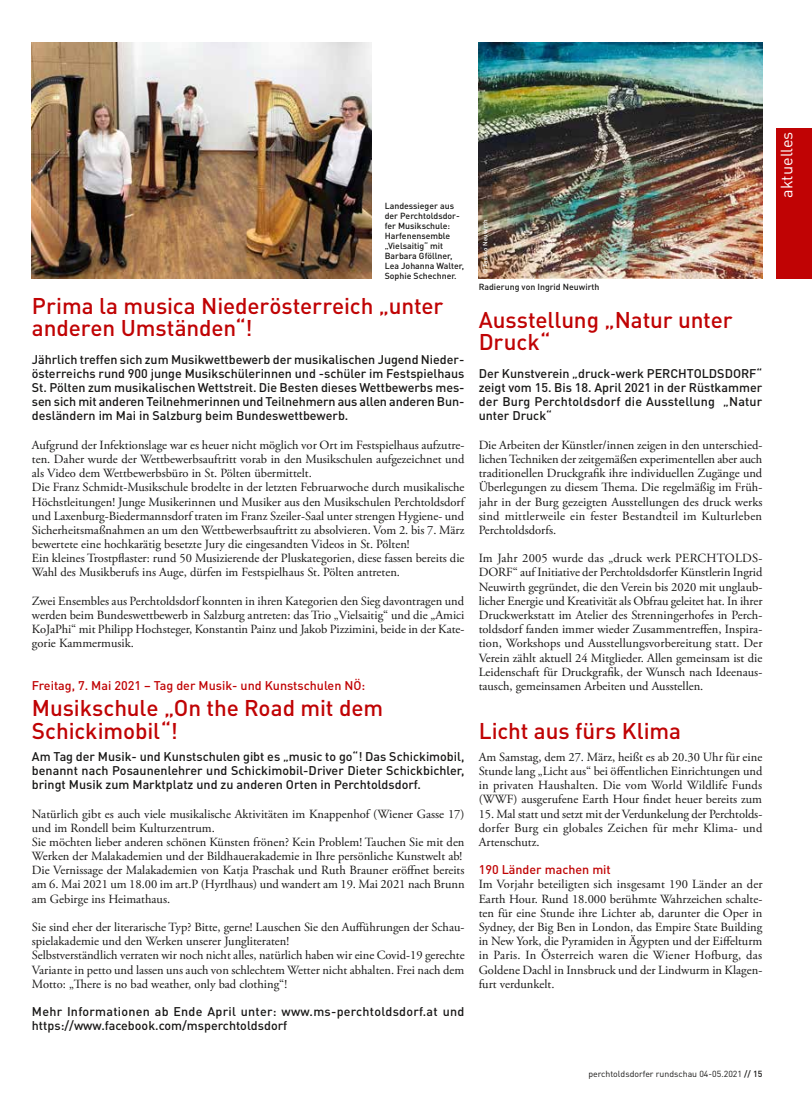
<style>
.page{position:relative;width:812px;height:1099px;background:#fff}
.page>*{position:absolute;margin:0;border:0;box-sizing:border-box;transform-origin:0 0}
.Head_18pt{font:500 22.5px/22.5px "DINOT";letter-spacing:-.005em;color:#c00304}
.t1{font:16.25px "DINOT";color:#fff}
.FT{font:12.5px/14.1px "Adobe Garamond Pro";color:#181716;text-align:justify}
.FT-2{font:500 12.5px/14.1px "DINOT";color:#181716;text-align:justify}
.FT-3{font:500 12.5px/14.1px "DINOT";letter-spacing:.02em;color:#181716}
.FT_AZ{font:500 12.5px "DINOT";color:#c00304}
.BT{font:500 8.75px/10px "DINOT";color:#181716}
.t2{font:8.75px "DINOT";color:#181716}
.t3{font:500 6.25px "DINOT";color:#fff}
.s1{font-weight:500}
</style>
<div class="page">
<img style="left:478px;top:43px;width:284px;height:236px">
<img style="left:32px;top:43px;width:340px;height:235px">
<div style="left:776px;top:128px;width:35px;height:151px;background:#c00304"></div>
<p class="BT" style="left:384px;top:200px;width:81px">Landessieger aus der Perchtoldsdor&shy;fer Musikschule:<br>Harfenensemble „Vielsaitig“ mit<br>Barbara Gföllner,<br>Lea Johanna Walter,<br>Sophie Schechner.</p>
<p class="Head_18pt" style="left:32px;top:293px;width:413px">Prima la musica Niederösterreich „unter anderen Umständen“!</p>
<p class="FT-2" style="left:32px;top:351px;width:434px">Jährlich treffen sich zum Musikwettbewerb der musikalischen Jugend Nieder&shy;österreichs rund 900 junge Musikschülerinnen und -schüler im Festspielhaus St. Pölten zum musikalischen Wettstreit. Die Besten dieses Wettbewerbs mes&shy;sen sich mit anderen Teilnehmerinnen und Teilnehmern aus allen anderen Bun&shy;desländern im Mai in Salzburg beim Bundeswettbewerb.</p>
<p class="FT" style="left:32px;top:438px;width:434px">Aufgrund der Infektionslage war es heuer nicht möglich vor Ort im Festspielhaus aufzutre&shy;ten. Daher wurde der Wettbewerbsauftritt vorab in den Musikschulen aufgezeichnet und als Video dem Wettbewerbsbüro in St. Pölten übermittelt.</p>
<p class="FT" style="left:32px;top:481px;width:434px">Die Franz Schmidt-Musikschule brodelte in der letzten Februarwoche durch musikalische Höchstleitungen! Junge Musikerinnen und Musiker aus den Musikschulen Perchtoldsdorf und Laxenburg-Biedermannsdorf traten im Franz Szeiler-Saal unter strengen Hygiene- und Sicherheitsmaßnahmen an um den Wettbewerbsauftritt zu absolvieren. Vom 2. bis 7. März bewertete eine hochkarätig besetzte Jury die eingesandten Videos in St. Pölten!</p>
<p class="FT" style="left:32px;top:551px;width:434px">Ein kleines Trostpflaster: rund 50 Musizierende der Pluskategorien, diese fassen bereits die<br>Wahl des Musikberufs ins Auge, dürfen im Festspielhaus St. Pölten antreten.</p>
<p class="FT" style="left:32px;top:594px;width:434px">Zwei Ensembles aus Perchtoldsdorf konnten in ihren Kategorien den Sieg davontragen und werden beim Bundeswettbewerb in Salzburg antreten: das Trio „Vielsaitig“ und die „Amici KoJaPhi“ mit Philipp Hochsteger, Konstantin Painz und Jakob Pizzimini, beide in der Kate&shy;gorie Kammermusik.</p>
<p class="FT_AZ" style="left:32px;top:677px;width:335px">Freitag, 7. Mai 2021 – Tag der Musik- und Kunstschulen NÖ:</p>
<p class="Head_18pt" style="left:32px;top:695px;width:353px">Musikschule „On the Road mit dem<br>Schickimobil“!</p>
<p class="FT-2" style="left:32px;top:748px;width:434px">Am Tag der Musik- und Kunstschulen gibt es „music to go“! Das Schickimobil, benannt nach Posaunenlehrer und Schickimobil-Driver Dieter Schickbichler, bringt Musik zum Marktplatz und zu anderen Orten in Perchtoldsdorf.</p>
<p class="FT" style="left:32px;top:807px;width:434px">Natürlich gibt es auch viele musikalische Aktivitäten im Knappenhof (Wiener Gasse 17) und im Rondell beim Kulturzentrum.</p>
<p class="FT" style="left:32px;top:835px;width:434px">Sie möchten lieber anderen schönen Künsten frönen? Kein Problem! Tauchen Sie mit den<br>Werken der Malakademien und der Bildhauerakademie in Ihre persönliche Kunstwelt ab!</p>
<p class="FT" style="left:32px;top:863px;width:434px">Die Vernissage der Malakademien von Katja Praschak und Ruth Brauner eröffnet bereits am 6. Mai 2021 um 18.00 im art.P (Hyrtlhaus) und wandert am 19. Mai 2021 nach Brunn am Gebirge ins Heimathaus.</p>
<p class="FT" style="left:32px;top:920px;width:434px">Sie sind eher der literarische Typ? Bitte, gerne! Lauschen Sie den Aufführungen der Schau&shy;spielakademie und den Werken unserer Jungliteraten!</p>
<p class="FT" style="left:32px;top:948px;width:434px">Selbstverständlich verraten wir noch nicht alles, natürlich haben wir eine Covid-19 gerechte Variante in petto und lassen uns auch von schlechtem Wetter nicht abhalten. Frei nach dem Motto: „There is no bad weather, only bad clothing“!</p>
<p class="FT-3" style="left:32px;top:1003px;width:434px">Mehr Informationen ab Ende April unter: www.ms-perchtoldsdorf.at und https://www.facebook.com/msperchtoldsdorf</p>
<p class="t3" style="left:481px;top:274px;width:55px;rotate:-90deg">© Tassilo Neuwirth</p>
<p class="BT" style="left:478px;top:282px;width:122px">Radierung von Ingrid Neuwirth</p>
<p class="Head_18pt" style="left:478px;top:307px;width:255px">Ausstellung „Natur unter<br>Druck“</p>
<p class="FT-2" style="left:478px;top:366px;width:285px">Der Kunstverein „druck-werk PERCHTOLDSDORF“ zeigt vom 15. Bis 18. April 2021 in der Rüstkammer der Burg Perchtoldsdorf die Ausstellung „Natur unter Druck“</p>
<p class="FT" style="left:478px;top:438px;width:285px">Die Arbeiten der Künstler/innen zeigen in den unterschied&shy;lichen Techniken der zeitgemäßen experimentellen aber auch traditionellen Druckgrafik ihre individuellen Zugänge und Überlegungen zu diesem Thema. Die regelmäßig im Früh&shy;jahr in der Burg gezeigten Ausstellungen des druck werks sind mittlerweile ein fester Bestandteil im Kulturleben Perchtoldsdorfs.</p>
<p class="FT" style="left:478px;top:551px;width:285px">Im Jahr 2005 wurde das „druck werk PERCHTOLDS-DORF“ auf Initiative der Perchtoldsdorfer Künstlerin Ingrid Neuwirth gegründet, die den Verein bis 2020 mit unglaub&shy;licher Energie und Kreativität als Obfrau geleitet hat. In ihrer Druckwerkstatt im Atelier des Strenningerhofes in Perch&shy;toldsdorf fanden immer wieder Zusammentreffen, Inspira&shy;tion, Workshops und Ausstellungsvorbereitung statt. Der Verein zählt aktuell 24 Mitglieder. Allen gemeinsam ist die Leidenschaft für Druckgrafik, der Wunsch nach Ideenaus&shy;tausch, gemeinsamen Arbeiten und Ausstellen.</p>
<p class="Head_18pt" style="left:478px;top:719px;width:204px">Licht aus fürs Klima</p>
<p class="FT" style="left:478px;top:750px;width:285px">Am Samstag, dem 27. März, heißt es ab 20.30 Uhr für eine Stunde lang „Licht aus“ bei öffentlichen Einrichtungen und in privaten Haushalten. Die vom World Wildlife Funds (WWF) ausgerufene Earth Hour findet heuer bereits zum</p>
<p class="FT" style="left:478px;top:807px;width:285px">15. Mal statt und setzt mit der Verdunkelung der Perchtolds&shy;dorfer Burg ein globales Zeichen für mehr Klima- und Artenschutz.</p>
<p class="FT_AZ" style="left:478px;top:861px;width:134px">190 Länder machen mit</p>
<p class="FT" style="left:478px;top:877px;width:285px">Im Vorjahr beteiligten sich insgesamt 190 Länder an der Earth Hour. Rund 18.000 berühmte Wahrzeichen schalte&shy;ten für eine Stunde ihre Lichter ab, darunter die Oper in Sydney, der Big Ben in London, das Empire State Building in New York, die Pyramiden in Ägypten und der Eiffelturm in Paris. In Österreich waren die Wiener Hofburg, das Goldene Dachl in Innsbruck und der Lindwurm in Klagen&shy;furt verdunkelt.</p>
<p class="t2" style="left:588px;top:1068px;width:175px">perchtoldsdorfer rundschau 04-05.2021 <span class="s1">// 15</span></p>
<h2 class="t1" style="left:775px;top:198px;width:68px;rotate:-90deg">aktuelles</h2>
</div>
